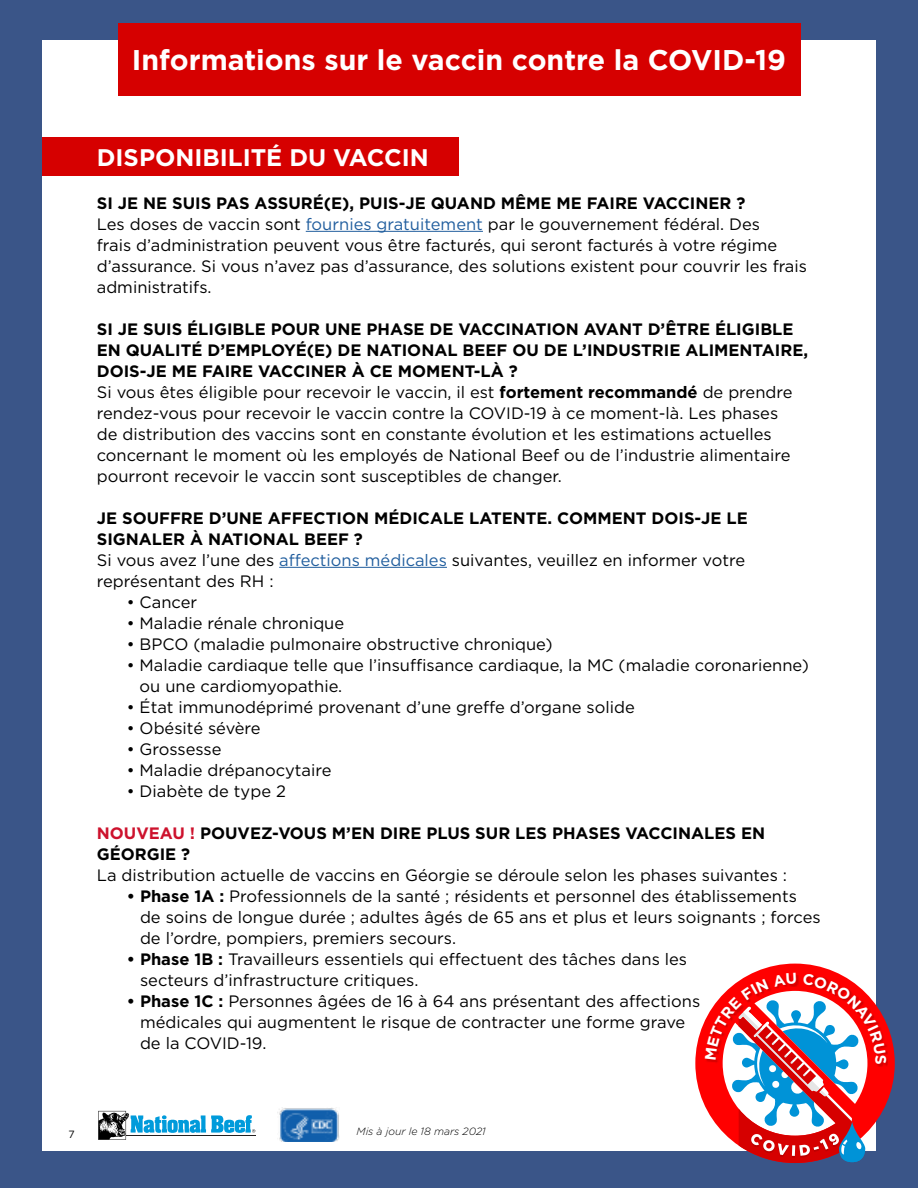
<style>
.page{position:relative;width:918px;height:1188px;background:#3a5588}
.page>*{position:absolute;margin:0;border:0;box-sizing:border-box;transform-origin:0 0}
.t1{font:700 28.5px "Gotham";color:#fff}
.t2{font:700 24px "Gotham";color:#fff}
.t3{font:16.5px/21px "Gotham";color:#000}
.t4{font:700 16.5px/21px "Gotham";color:#000}
.t5{font:italic 300 10.5px "Gotham";color:#000}
.t6{font:10.5px "Gotham";color:#000}
.s1{font-weight:700}
.s2{color:#215e9e}
.s3{font-weight:400}
.s4{font-weight:400;color:#215e9e}
.s5{color:#cd122d}
</style>
<div class="page">
<div style="left:42px;top:40px;width:834px;height:1111px;background:#fff"></div>
<img style="left:277px;top:1108px;width:62px;height:33px">
<svg style="left:98px;top:1111px;width:157px;height:29px"></svg>
<hr style="left:306px;top:231px;width:177px;height:1px;background:#215e9e">
<hr style="left:279px;top:567px;width:168px;height:1px;background:#215e9e">
<div style="left:42px;top:137px;width:417px;height:39px;background:#d60000"></div>
<div style="left:118px;top:23px;width:682px;height:73px;background:#d60000"></div>
<svg style="left:695px;top:964px;width:200px;height:199px"></svg>
<h1 class="t1" style="left:132px;top:41px;width:656px">Informations sur le vaccin contre la COVID-19</h1>
<h2 class="t2" style="left:97px;top:141px;width:333px">DISPONIBILITÉ DU VACCIN</h2>
<p class="t3" style="left:97px;top:192px;width:712px"><span class="s1">SI JE NE SUIS PAS ASSURÉ(E), PUIS-JE QUAND MÊME ME FAIRE VACCINER ?<br></span>Les doses de vaccin sont <span class="s2">fournies gratuitement</span> par le gouvernement fédéral. Des<br>frais d’administration peuvent vous être facturés, qui seront facturés à votre régime d’assurance. Si vous n’avez pas d’assurance, des solutions existent pour couvrir les frais administratifs.</p>
<p class="t3" style="left:97px;top:318px;width:713px"><span class="s1">SI JE SUIS ÉLIGIBLE POUR UNE PHASE DE VACCINATION AVANT D’ÊTRE ÉLIGIBLE EN QUALITÉ D’EMPLOYÉ(E) DE NATIONAL BEEF OU DE L’INDUSTRIE ALIMENTAIRE, DOIS-JE ME FAIRE VACCINER À CE MOMENT-LÀ ?<br></span>Si vous êtes éligible pour recevoir le vaccin, il est <span class="s1">fortement recommandé</span> de prendre rendez-vous pour recevoir le vaccin contre la COVID-19 à ce moment-là. Les phases<br>de distribution des vaccins sont en constante évolution et les estimations actuelles concernant le moment où les employés de National Beef ou de l’industrie alimentaire pourront recevoir le vaccin sont susceptibles de changer.</p>
<p class="t4" style="left:97px;top:507px;width:653px">JE SOUFFRE D’UNE AFFECTION MÉDICALE LATENTE. COMMENT DOIS-JE LE SIGNALER À NATIONAL BEEF ?<br><span class="s3">Si vous avez l’une des</span> <span class="s4">affections médicales</span> <span class="s3">suivantes, veuillez en informer votre représentant des RH :</span></p>
<p class="t3" style="left:127px;top:591px;width:72px">• Cancer</p>
<p class="t3" style="left:127px;top:612px;width:219px">• Maladie rénale chronique</p>
<p class="t3" style="left:127px;top:633px;width:427px">• BPCO (maladie pulmonaire obstructive chronique)</p>
<p class="t3" style="left:140px;top:654px;width:671px;text-indent:-13px">• Maladie cardiaque telle que l’insuffisance cardiaque, la MC (maladie coronarienne) ou une cardiomyopathie.</p>
<p class="t3" style="left:127px;top:696px;width:510px">• État immunodéprimé provenant d’une greffe d’organe solide</p>
<p class="t3" style="left:127px;top:717px;width:135px">• Obésité sévère</p>
<p class="t3" style="left:127px;top:738px;width:96px">• Grossesse</p>
<p class="t3" style="left:127px;top:759px;width:206px">• Maladie drépanocytaire</p>
<p class="t3" style="left:127px;top:780px;width:161px">• Diabète de type 2</p>
<p class="t4" style="left:97px;top:822px;width:670px"><span class="s5">NOUVEAU !</span> POUVEZ-VOUS M’EN DIRE PLUS SUR LES PHASES VACCINALES EN<br>GÉORGIE ?</p>
<p class="t3" style="left:97px;top:864px;width:692px">La distribution actuelle de vaccins en Géorgie se déroule selon les phases suivantes :</p>
<p class="t3" style="left:140px;top:885px;width:682px;text-indent:-13px"><span class="s1">• Phase 1A :</span> Professionnels de la santé ; résidents et personnel des établissements de soins de longue durée ; adultes âgés de 65 ans et plus et leurs soignants ; forces de l’ordre, pompiers, premiers secours.</p>
<p class="t3" style="left:140px;top:948px;width:549px;text-indent:-13px"><span class="s1">• Phase 1B :</span> Travailleurs essentiels qui effectuent des tâches dans les secteurs d’infrastructure critiques.</p>
<p class="t3" style="left:140px;top:990px;width:562px;text-indent:-13px"><span class="s1">• Phase 1C :</span> Personnes âgées de 16 à 64 ans présentant des affections médicales qui augmentent le risque de contracter une forme grave de la COVID-19.</p>
<p class="t6" style="left:69px;top:1127px;width:8px">7</p>
<p class="t5" style="left:357px;top:1125px;width:131px">Mis à jour le 18 mars 2021</p>
</div>
